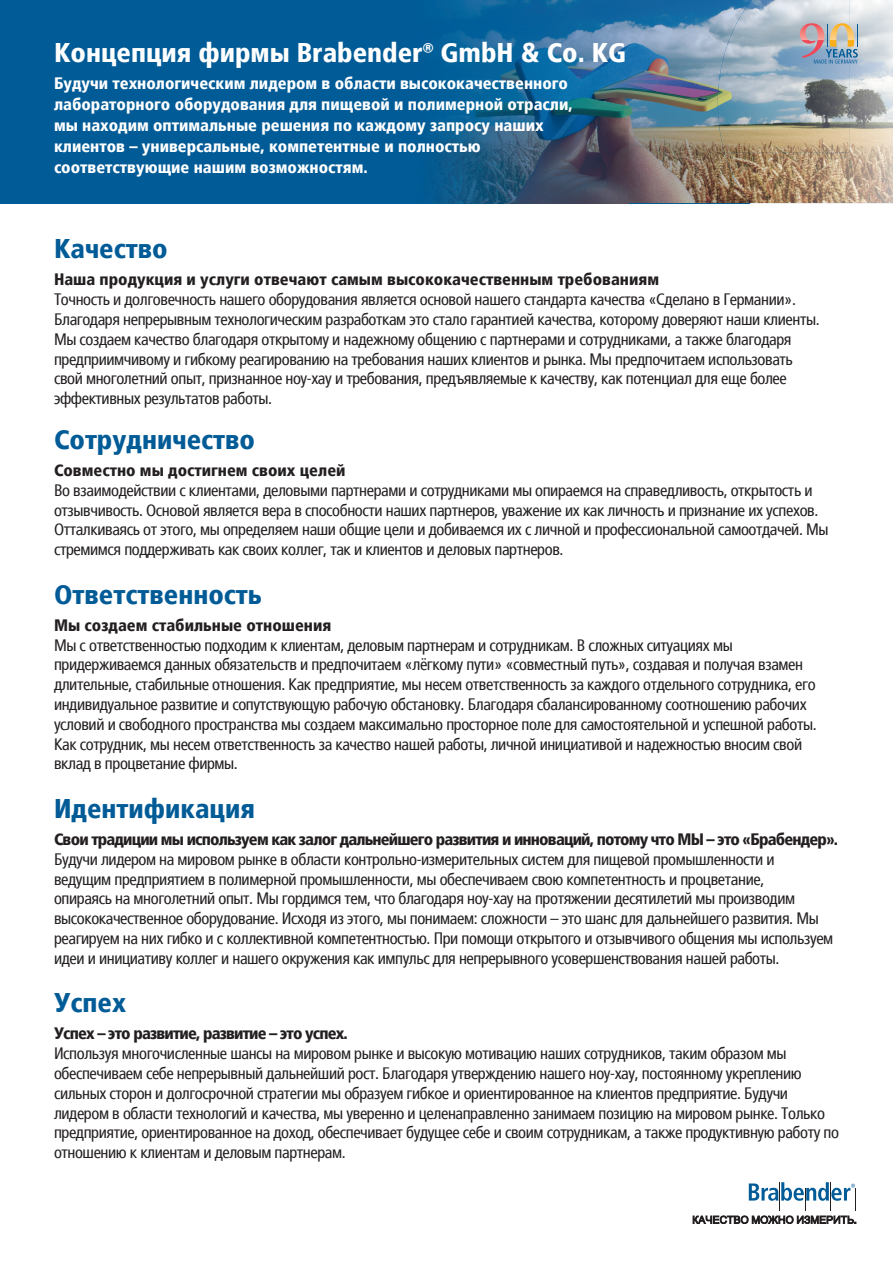
<style>
.page{position:relative;width:893px;height:1263px;background:#fff}
.page>*{position:absolute;margin:0;border:0;box-sizing:border-box;transform-origin:0 0}
.t1{font:900 condensed 27px "Frutiger LTCYR";color:#005b97}
.t2{font:900 condensed 27px "Frutiger LTCYR";color:#fff}
.t3{font:condensed 16.5px/19.8px "Frutiger LTCYR";letter-spacing:-.025em;color:#231f20}
.t4{font:900 condensed 16.5px/21px "Frutiger LTCYR";color:#fff}
.t5{font:900 condensed 16.5px "Frutiger LTCYR";letter-spacing:-.05em;color:#231f20}
.t6{font:900 condensed 16.5px "Frutiger LTCYR";color:#231f20}
</style>
<div class="page">
<div style="left:0;top:0;width:893px;height:203px;background:#005b97"></div>
<img style="left:432px;top:0;width:292px;height:203px">
<svg style="left:749px;top:203px;width:144px;height:1px"></svg>
<img style="left:718px;top:0;width:131px;height:152px">
<img style="left:849px;top:0;width:44px;height:203px">
<img style="left:724px;top:152px;width:125px;height:51px">
<svg style="left:800px;top:23px;width:58px;height:41px;background:#aaa5a9"></svg>
<svg style="left:693px;top:1182px;width:163px;height:42px"></svg>
<h1 class="t2" style="left:54px;top:38px;width:574px">Концепция фирмы Brabender® GmbH &amp; Co. KG</h1>
<p class="t4" style="left:54px;top:73px;width:520px">Будучи технологическим лидером в области высококачественного лабораторного оборудования для пищевой и полимерной отрасли, мы находим оптимальные решения по каждому запросу наших клиентов – универсальные, компетентные и полностью соответствующие нашим возможностям.</p>
<h1 class="t1" style="left:54px;top:234px;width:115px">Качество</h1>
<p class="t6" style="left:54px;top:271px;width:607px">Наша продукция и услуги отвечают самым высококачественным требованиям</p>
<p class="t3" style="left:54px;top:290px;width:767px">Точность и долговечность нашего оборудования является основой нашего стандарта качества «Сделано в Германии».<br>Благодаря непрерывным технологическим разработкам это стало гарантией качества, которому доверяют наши клиенты.<br>Мы создаем качество благодаря открытому и надежному общению с партнерами и сотрудниками, а также благодаря предприимчивому и гибкому реагированию на требования наших клиентов и рынка. Мы предпочитаем использовать свой многолетний опыт, признанное ноу-хау и требования, предъявляемые к качеству, как потенциал для еще более эффективных результатов работы.</p>
<h1 class="t1" style="left:54px;top:425px;width:203px">Сотрудничество</h1>
<p class="t6" style="left:54px;top:461px;width:293px">Совместно мы достигнем своих целей</p>
<p class="t3" style="left:54px;top:481px;width:776px">Во взаимодействии с клиентами, деловыми партнерами и сотрудниками мы опираемся на справедливость, открытость и отзывчивость. Основой является вера в способности наших партнеров, уважение их как личность и признание их успехов.<br>Отталкиваясь от этого, мы определяем наши общие цели и добиваемся их с личной и профессиональной самоотдачей. Мы стремимся поддерживать как своих коллег, так и клиентов и деловых партнеров.</p>
<h1 class="t1" style="left:54px;top:579px;width:209px">Ответственность</h1>
<p class="t6" style="left:54px;top:616px;width:279px">Мы создаем стабильные отношения</p>
<p class="t3" style="left:54px;top:635px;width:764px">Мы с ответственностью подходим к клиентам, деловым партнерам и сотрудникам. В сложных ситуациях мы придерживаемся данных обязательств и предпочитаем «лёгкому пути» «совместный путь», создавая и получая взамен длительные, стабильные отношения. Как предприятие, мы несем ответственность за каждого отдельного сотрудника, его индивидуальное развитие и сопутствующую рабочую обстановку. Благодаря сбалансированному соотношению рабочих условий и свободного пространства мы создаем максимально просторное поле для самостоятельной и успешной работы.<br>Как сотрудник, мы несем ответственность за качество нашей работы, личной инициативой и надежностью вносим свой вклад в процветание фирмы.</p>
<h1 class="t1" style="left:54px;top:794px;width:202px">Идентификация</h1>
<p class="t5" style="left:54px;top:830px;width:786px">Свои традиции мы используем как залог дальнейшего развития и инноваций, потому что МЫ – это «Брабендер».</p>
<p class="t3" style="left:54px;top:850px;width:781px">Будучи лидером на мировом рынке в области контрольно-измерительных систем для пищевой промышленности и ведущим предприятием в полимерной промышленности, мы обеспечиваем свою компетентность и процветание,<br>опираясь на многолетний опыт. Мы гордимся тем, что благодаря ноу-хау на протяжении десятилетий мы производим высококачественное оборудование. Исходя из этого, мы понимаем: сложности – это шанс для дальнейшего развития. Мы реагируем на них гибко и с коллективной компетентностью. При помощи открытого и отзывчивого общения мы используем идеи и инициативу коллег и нашего окружения как импульс для непрерывного усовершенствования нашей работы.</p>
<h1 class="t1" style="left:54px;top:988px;width:74px">Успех</h1>
<p class="t5" style="left:54px;top:1024px;width:295px">Успех – это развитие, развитие – это успех.</p>
<p class="t3" style="left:54px;top:1044px;width:787px">Используя многочисленные шансы на мировом рынке и высокую мотивацию наших сотрудников, таким образом мы обеспечиваем себе непрерывный дальнейший рост. Благодаря утверждению нашего ноу-хау, постоянному укреплению сильных сторон и долгосрочной стратегии мы образуем гибкое и ориентированное на клиентов предприятие. Будучи лидером в области технологий и качества, мы уверенно и целенаправленно занимаем позицию на мировом рынке. Только предприятие, ориентированное на доход, обеспечивает будущее себе и своим сотрудникам, а также продуктивную работу по отношению к клиентам и деловым партнерам.</p>
</div>
